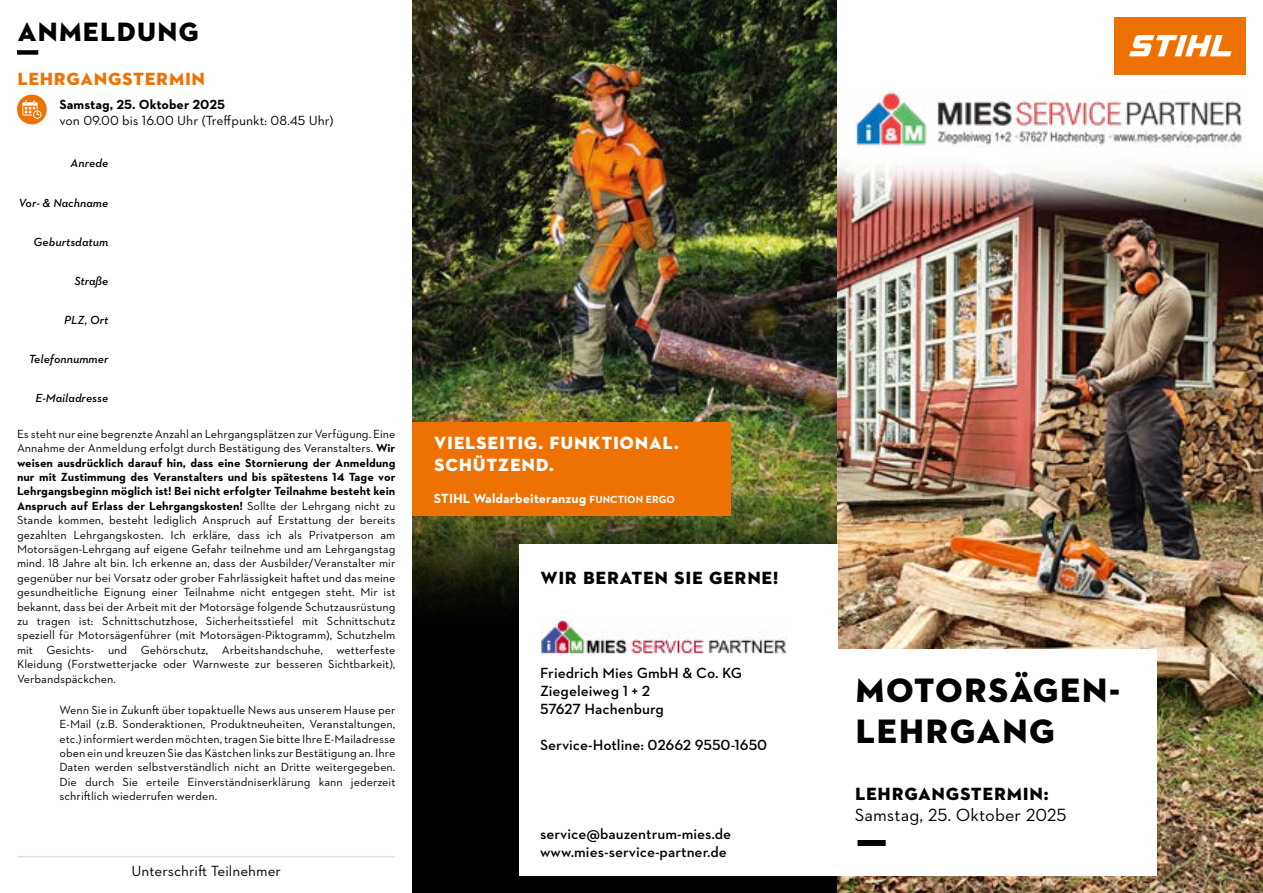
<style>
.page{position:relative;width:1263px;height:893px;background:#fff}
.page>*{position:absolute;margin:0;border:0;box-sizing:border-box;transform-origin:0 0}
.t1{font:34.5px/41.4px "STIHL Contraface Display Titling";color:#000}
.t2{font:27px "STIHL Contraface Display Titling";color:#000}
.t3{font:18px "STIHL Contraface Display Titling";color:#000}
.t4{font:18px/21.6px "STIHL Contraface Display Titling";color:#fff}
.t5{font:18px "STIHL Contraface Text";color:#000}
.t6{font:18px "STIHL Contraface Display Titling";color:#ee7203}
.t7{font:15px/18px "STIHL Contraface Text Demi";color:#000}
.t8{font:15px "STIHL Contraface Text";color:#000}
.t9{font:13.5px "STIHL Contraface Text";color:#000}
.t10{font:700 13.5px "STIHL Contraface Text";color:#fff}
.t11{font:700 13.5px "STIHL Contraface Text";color:#000}
.t12{font:12px/14.4px "STIHL Contraface Text";color:#000;text-align:justify}
.t13{font:italic 12px "STIHL Contraface Text Demi";color:#000}
.s1{font-weight:700}
.s2{font-size:10.5px}
</style>
<div class="page">
<img style="left:412px;top:0;width:426px;height:489px">
<svg style="left:412px;top:489px;width:426px;height:404px;fill:#000"></svg>
<img style="left:838px;top:17px;width:425px;height:876px">
<div style="left:519px;top:545px;width:319px;height:331px;background:#fff"></div>
<div style="left:806px;top:650px;width:351px;height:226px;background:#fff"></div>
<div style="left:412px;top:422px;width:319px;height:94px;background:#ee7203"></div>
<div style="left:17px;top:50px;width:21px;height:5px;background:#000"></div>
<div style="left:857px;top:840px;width:29px;height:6px;background:#000"></div>
<div style="left:1115px;top:17px;width:131px;height:57px;background:#ee7203"></div>
<svg style="left:1129px;top:35px;width:102px;height:21px"></svg>
<img style="left:855px;top:91px;width:391px;height:57px">
<img style="left:540px;top:620px;width:247px;height:34px">
<hr style="left:18px;top:856px;width:377px;height:1px;background:#e3e3e3">
<svg style="left:17px;top:95px;width:30px;height:29px"></svg>
<h2 class="t2" style="left:17px;top:15px;width:184px">ANMELDUNG</h2>
<h3 class="t6" style="left:17px;top:68px;width:190px">LEHRGANGSTERMIN</h3>
<p class="t11" style="left:60px;top:96px;width:167px">Samstag, 25. Oktober 2025</p>
<p class="t9" style="left:60px;top:112px;width:276px">von 09.00 bis 16.00 Uhr (Treffpunkt: 08.45 Uhr)</p>
<p class="t13" style="left:71px;top:156px;width:39px">Anrede</p>
<p class="t13" style="left:19px;top:195px;width:91px">Vor- &amp; Nachname</p>
<p class="t13" style="left:34px;top:234px;width:76px">Geburtsdatum</p>
<p class="t13" style="left:74px;top:273px;width:36px">Straße</p>
<p class="t13" style="left:64px;top:312px;width:46px">PLZ, Ort</p>
<p class="t13" style="left:29px;top:352px;width:81px">Telefonnummer</p>
<p class="t13" style="left:35px;top:391px;width:74px">E-Mailadresse</p>
<p class="t12" style="left:17px;top:426px;width:380px">Es steht nur eine begrenzte Anzahl an Lehrgangsplätzen zur Verfügung. Eine Annahme der Anmeldung erfolgt durch Bestätigung des Veranstalters. <span class="s1">Wir weisen ausdrücklich darauf hin, dass eine Stornierung der Anmeldung nur mit Zustimmung des Veranstalters und bis spätestens 14 Tage vor Lehrgangsbeginn möglich ist! Bei nicht erfolgter Teilnahme besteht kein Anspruch auf Erlass der Lehrgangskosten!</span> Sollte der Lehrgang nicht zu Stande kommen, besteht lediglich Anspruch auf Erstattung der bereits gezahlten Lehrgangskosten. Ich erkläre, dass ich als Privatperson am Motorsägen-Lehrgang auf eigene Gefahr teilnehme und am Lehrgangstag mind. 18 Jahre alt bin. Ich erkenne an, dass der Ausbilder/Veranstalter mir gegenüber nur bei Vorsatz oder grober Fahrlässigkeit haftet und das meine gesundheitliche Eignung einer Teilnahme nicht entgegen steht. Mir ist bekannt, dass bei der Arbeit mit der Motorsäge folgende Schutzausrüstung zu tragen ist: Schnittschutzhose, Sicherheitsstiefel mit Schnittschutz speziell für Motorsägenführer (mit Motorsägen-Piktogramm), Schutzhelm mit Gesichts- und Gehörschutz, Arbeitshandschuhe, wetterfeste Kleidung (Forstwetterjacke oder Warnweste zur besseren Sichtbarkeit), Verbandspäckchen.</p>
<p class="t12" style="left:60px;top:702px;width:337px">Wenn Sie in Zukunft über topaktuelle News aus unserem Hause per E-Mail (z.B. Sonderaktionen, Produktneuheiten, Veranstaltungen, etc.) informiert werden möchten, tragen Sie bitte Ihre E-Mailadresse oben ein und kreuzen Sie das Kästchen links zur Bestätigung an. Ihre Daten werden selbstverständlich nicht an Dritte weitergegeben.<br>Die durch Sie erteile Einverständniserklärung kann jederzeit schriftlich wiederrufen werden.</p>
<p class="t8" style="left:131px;top:861px;width:151px">Unterschrift Teilnehmer</p>
<h3 class="t4" style="left:434px;top:432px;width:247px">VIELSEITIG. FUNKTIONAL.<br>SCHÜTZEND.</h3>
<p class="t10" style="left:434px;top:490px;width:243px">STIHL Waldarbeiteranzug <span class="s2">FUNCTION ERGO</span></p>
<h3 class="t3" style="left:540px;top:566px;width:241px">WIR BERATEN SIE GERNE!</h3>
<p class="t7" style="left:540px;top:664px;width:204px">Friedrich Mies GmbH &amp; Co. KG<br>Ziegeleiweg 1 + 2<br>57627 Hachenburg</p>
<p class="t7" style="left:540px;top:736px;width:229px">Service-Hotline: 02662 9550-1650</p>
<p class="t7" style="left:540px;top:825px;width:193px">service@bauzentrum-mies.de www.mies-service-partner.de</p>
<h1 class="t1" style="left:855px;top:669px;width:268px">MOTORSÄGEN-<br>LEHRGANG</h1>
<h3 class="t3" style="left:855px;top:782px;width:196px">LEHRGANGSTERMIN:</h3>
<h3 class="t5" style="left:855px;top:804px;width:213px">Samstag, 25. Oktober 2025</h3>
</div>
